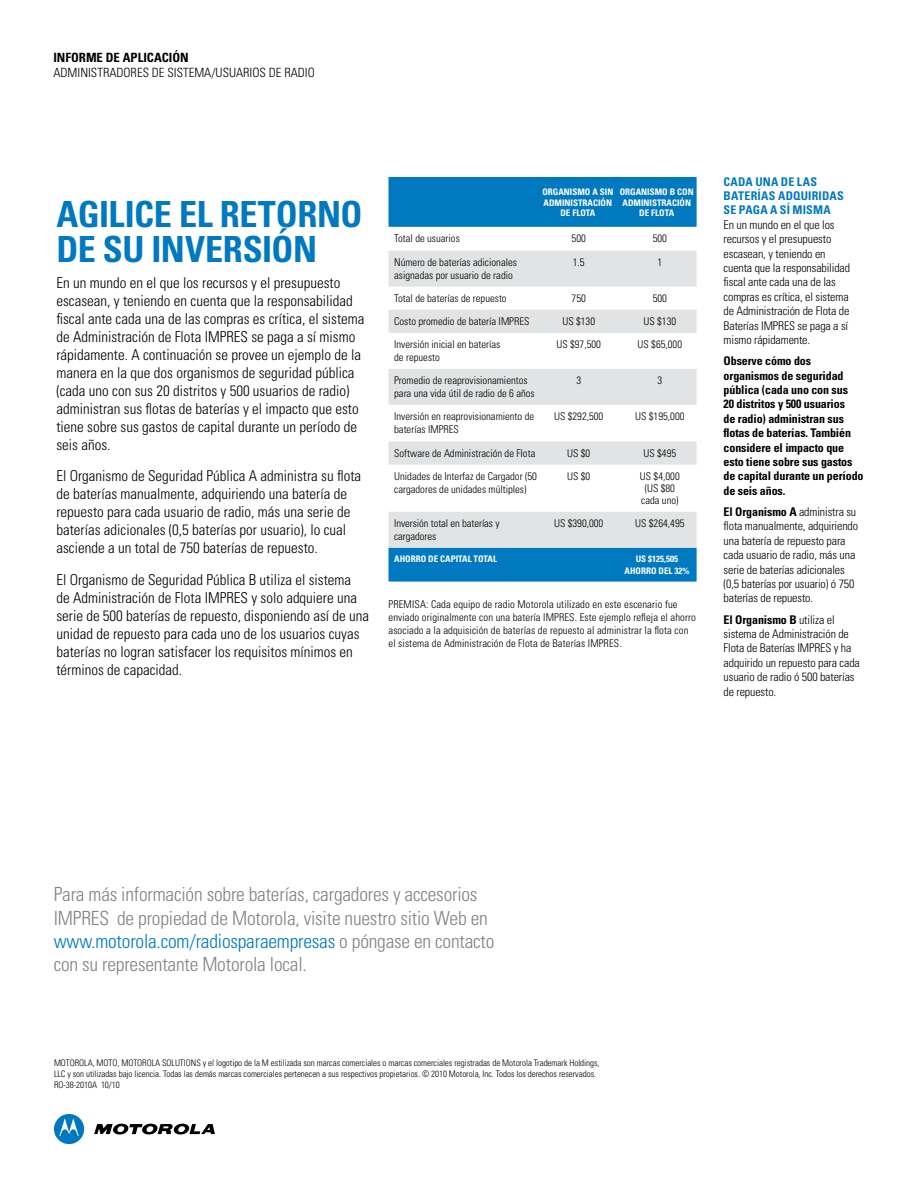
<style>
.page{position:relative;width:918px;height:1188px;background:#fff}
.page>*{position:absolute;margin:0;border:0;box-sizing:border-box;transform-origin:0 0}
.t1{font:700 condensed 36px/34.5px "Univers LT Std";letter-spacing:-.015em;color:#0079c1}
.t2{font:300 condensed 19.5px/23.4px "Univers LT Std";letter-spacing:-.01em;color:#808285}
.t3{font:300 condensed 15px/18px "Univers LT Std";color:#000}
.t4{font:300 condensed 12.75px "Univers LT Std";color:#000}
.t5{font:700 condensed 12.75px "Univers LT Std";color:#000}
.t6{font:300 condensed 12px/14.4px "Univers LT Std";letter-spacing:-.01em;color:#000}
.t7{font:700 condensed 12px/14.4px "Univers LT Std";letter-spacing:-.01em;color:#000}
.t8{font:700 condensed 12px/14.4px "Univers LT Std";letter-spacing:.015em;color:#0079c1}
.t9{font:300 condensed 10.65px/12.8px "Univers LT Std";color:#000}
.t10{font:300 condensed 9px/10.8px "Univers LT Std";letter-spacing:-.005em;color:#000}
.t11{font:700 condensed 9px/10.5px "Univers LT Std";color:#fff;text-align:center}
.s1{font-weight:700}
.s2{color:#0079c1}
</style>
<div class="page">
<svg style="left:54px;top:1114px;width:30px;height:30px"></svg>
<svg style="left:94px;top:1124px;width:121px;height:11px"></svg>
<svg style="left:388px;top:177px;width:309px;height:405px;fill:#0079c1"></svg>
<svg style="left:388px;top:251px;width:309px;height:297px;fill:#e2e3e5"></svg>
<p class="t5" style="left:53px;top:50px;width:137px">INFORME DE APLICACIÓN</p>
<p class="t4" style="left:53px;top:65px;width:263px">ADMINISTRADORES DE SISTEMA/USUARIOS DE RADIO</p>
<h1 class="t1" style="left:56px;top:197px;width:308px">AGILICE EL RETORNO<br>DE SU INVERSIÓN</h1>
<p class="t3" style="left:56px;top:274px;width:310px">En un mundo en el que los recursos y el presupuesto escasean, y teniendo en cuenta que la responsabilidad fiscal ante cada una de las compras es crítica, el sistema de Administración de Flota IMPRES se paga a sí mismo rápidamente. A continuación se provee un ejemplo de la manera en la que dos organismos de seguridad pública (cada uno con sus 20 distritos y 500 usuarios de radio) administran sus flotas de baterías y el impacto que esto tiene sobre sus gastos de capital durante un período de seis años.</p>
<p class="t3" style="left:56px;top:467px;width:306px">El Organismo de Seguridad Pública A administra su flota de baterías manualmente, adquiriendo una batería de repuesto para cada usuario de radio, más una serie de baterías adicionales (0,5 baterías por usuario), lo cual asciende a un total de 750 baterías de repuesto.</p>
<p class="t3" style="left:56px;top:571px;width:314px">El Organismo de Seguridad Pública B utiliza el sistema<br>de Administración de Flota IMPRES y solo adquiere una serie de 500 baterías de repuesto, disponiendo así de una unidad de repuesto para cada uno de los usuarios cuyas baterías no logran satisfacer los requisitos mínimos en términos de capacidad.</p>
<p class="t11" style="left:542px;top:187px;width:73px">ORGANISMO A SIN<br>ADMINISTRACIÓN<br>DE FLOTA</p>
<p class="t11" style="left:620px;top:187px;width:76px">ORGANISMO B CON<br>ADMINISTRACIÓN<br>DE FLOTA</p>
<p class="t8" style="left:724px;top:174px;width:122px">CADA UNA DE LAS<br>BATERÍAS ADQUIRIDAS<br>SE PAGA A SÍ MISMA</p>
<p class="t6" style="left:724px;top:217px;width:128px">En un mundo en el que los recursos y el presupuesto escasean, y teniendo en cuenta que la responsabilidad fiscal ante cada una de las compras es crítica, el sistema de Administración de Flota de<br>Baterías IMPRES se paga a sí mismo rápidamente.</p>
<p class="t7" style="left:724px;top:354px;width:141px">Observe cómo dos organismos de seguridad pública (cada uno con sus<br>20 distritos y 500 usuarios<br>de radio) administran sus flotas de baterías. También considere el impacto que esto tiene sobre sus gastos de capital durante un período de seis años.</p>
<p class="t6" style="left:724px;top:505px;width:136px"><span class="s1">El Organismo A</span> administra su flota manualmente, adquiriendo una batería de repuesto para cada usuario de radio, más una serie de baterías adicionales (0,5 baterías por usuario) ó 750 baterías de repuesto.</p>
<p class="t6" style="left:724px;top:612px;width:138px"><span class="s1">El Organismo B</span> utiliza el sistema de Administración de<br>Flota de Baterías IMPRES y ha adquirido un repuesto para cada usuario de radio ó 500 baterías de repuesto.</p>
<p class="t9" style="left:394px;top:232px;width:67px">Total de usuarios</p>
<p class="t9" style="left:572px;top:232px;width:16px">500</p>
<p class="t9" style="left:653px;top:232px;width:16px">500</p>
<p class="t9" style="left:394px;top:256px;width:124px">Número de baterías adicionales asignadas por usuario de radio</p>
<p class="t9" style="left:573px;top:256px;width:13px">1.5</p>
<p class="t9" style="left:657px;top:256px;width:6px">1</p>
<p class="t9" style="left:394px;top:292px;width:114px">Total de baterías de repuesto</p>
<p class="t9" style="left:572px;top:292px;width:16px">750</p>
<p class="t9" style="left:653px;top:292px;width:16px">500</p>
<p class="t9" style="left:394px;top:315px;width:137px">Costo promedio de batería IMPRES</p>
<p class="t9" style="left:562px;top:315px;width:34px">US $130</p>
<p class="t9" style="left:644px;top:315px;width:34px">US $130</p>
<p class="t9" style="left:394px;top:338px;width:108px">Inversión inicial en baterías de repuesto</p>
<p class="t9" style="left:557px;top:338px;width:46px">US $97,500</p>
<p class="t9" style="left:638px;top:338px;width:46px">US $65,000</p>
<p class="t9" style="left:394px;top:374px;width:142px">Promedio de reaprovisionamientos para una vida útil de radio de 6 años</p>
<p class="t9" style="left:576px;top:374px;width:6px">3</p>
<p class="t9" style="left:657px;top:374px;width:6px">3</p>
<p class="t9" style="left:394px;top:410px;width:142px">Inversión en reaprovisionamiento de baterías IMPRES</p>
<p class="t9" style="left:554px;top:410px;width:51px">US $292,500</p>
<p class="t9" style="left:635px;top:410px;width:51px">US $195,000</p>
<p class="t9" style="left:394px;top:447px;width:143px">Software de Administración de Flota</p>
<p class="t9" style="left:567px;top:447px;width:25px">US $0</p>
<p class="t9" style="left:644px;top:447px;width:34px">US $495</p>
<p class="t9" style="left:394px;top:470px;width:144px">Unidades de Interfaz de Cargador (50 cargadores de unidades múltiples)</p>
<p class="t9" style="left:567px;top:470px;width:25px">US $0</p>
<p class="t9" style="left:640px;top:470px;width:41px;line-height:12px;text-align:center">US $4,000 (US $80 cada uno)</p>
<p class="t9" style="left:394px;top:517px;width:107px">Inversión total en baterías y cargadores</p>
<p class="t9" style="left:554px;top:517px;width:51px">US $390,000</p>
<p class="t9" style="left:635px;top:517px;width:51px">US $264,495</p>
<p class="t11" style="left:394px;top:553px;width:104px">AHORRO DE CAPITAL TOTAL</p>
<p class="t11" style="left:625px;top:553px;width:66px;line-height:12px">US $125,505<br>AHORRO DEL 32%</p>
<p class="t9" style="left:388px;top:598px;width:309px">PREMISA: Cada equipo de radio Motorola utilizado en este escenario fue enviado originalmente con una batería IMPRES. Este ejemplo refleja el ahorro asociado a la adquisición de baterías de repuesto al administrar la flota con el sistema de Administración de Flota de Baterías IMPRES.</p>
<h2 class="t2" style="left:54px;top:883px;width:442px">Para más información sobre baterías, cargadores y accesorios IMPRES de propiedad de Motorola, visite nuestro sitio Web en <span class="s2">www.motorola.com/radiosparaempresas</span> o póngase en contacto con su representante Motorola local.</h2>
<p class="t10" style="left:54px;top:1058px;width:547px">MOTOROLA, MOTO, MOTOROLA SOLUTIONS y el logotipo de la M estilizada son marcas comerciales o marcas comerciales registradas de Motorola Trademark Holdings,<br>LLC y son utilizadas bajo licencia. Todas las demás marcas comerciales pertenecen a sus respectivos propietarios. © 2010 Motorola, Inc. Todos los derechos reservados.<br>RO-38-2010A 10/10</p>
</div>
